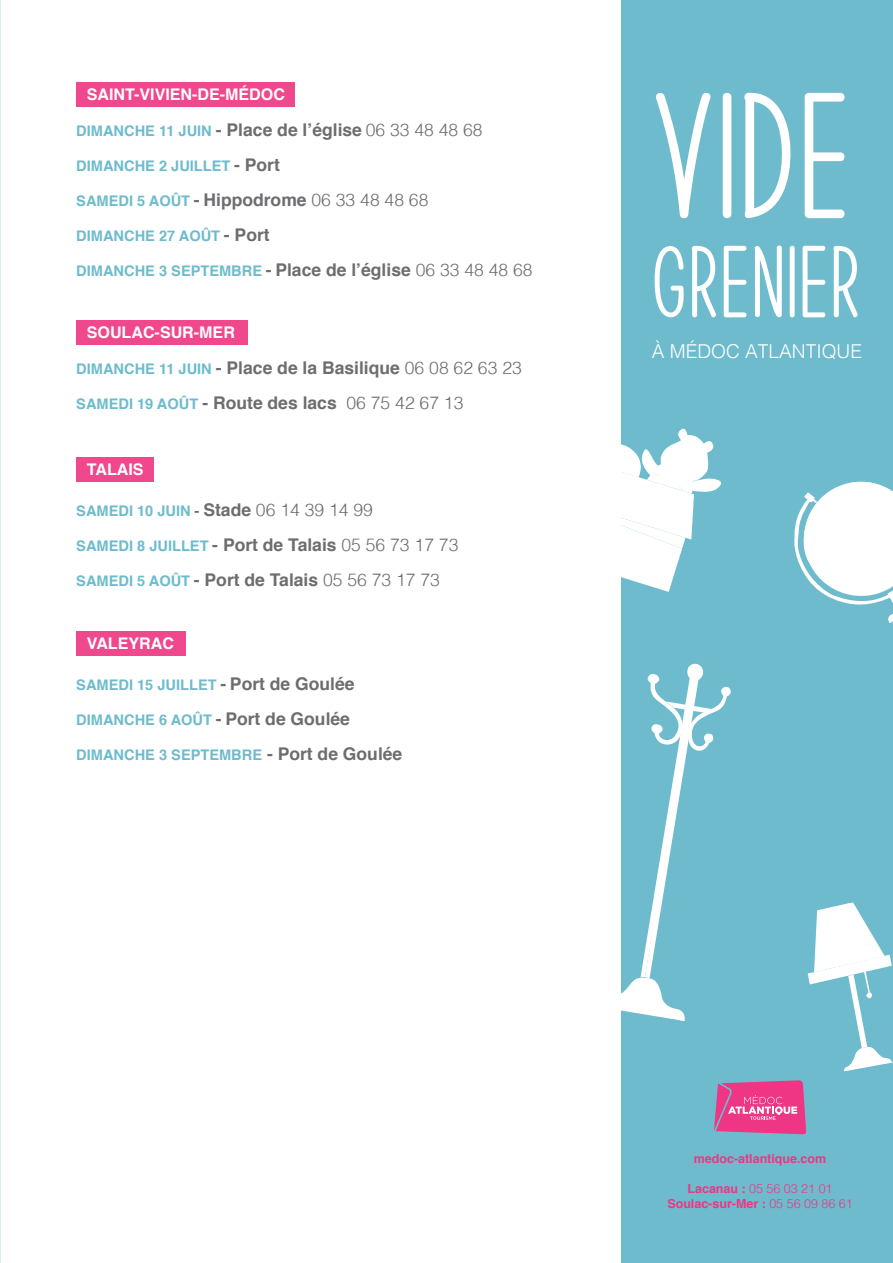
<style>
.page{position:relative;width:893px;height:1263px;background:#fff}
.page>*{position:absolute;margin:0;border:0;box-sizing:border-box;transform-origin:0 0}
.t1{font:178.5px "Good Mood";color:#fff}
.t2{font:102px "Good Mood";color:#fff}
.t3{font:300 19.05px "Helvetica";color:#fff}
.t4{font:700 17.55px/35.1px "Helvetica";color:#6c6d70}
.t5{font:700 16.05px "Helvetica";color:#fff}
.t6{font:700 14.55px "Helvetica";color:#6dbbcd}
.t7{font:700 12.45px/15px "Helvetica";color:#ee3684;text-align:center}
.s1{font-size:14.55px;color:#6dbbcd}
.s2{font-weight:300}
.s3{font-size:17.55px;color:#6c6d70}
.s4{font-weight:300;font-size:17.55px;color:#6c6d70}
.s5{color:#6c6d70}
</style>
<div class="page">
<svg style="left:0;top:473px;width:1px;height:150px"></svg>
<div style="left:76px;top:457px;width:78px;height:24px;background:#ef488c"></div>
<div style="left:76px;top:321px;width:172px;height:24px;background:#ef488c"></div>
<div style="left:76px;top:83px;width:219px;height:24px;background:#ef488c"></div>
<div style="left:76px;top:631px;width:110px;height:25px;background:#ef488c"></div>
<div style="left:622px;top:0;width:271px;height:1263px;background:#6dbbcd"></div>
<svg style="left:714px;top:1080px;width:92px;height:54px;background:#e05395"></svg>
<svg style="left:794px;top:481px;width:99px;height:142px"></svg>
<svg style="left:622px;top:663px;width:109px;height:358px"></svg>
<svg style="left:808px;top:902px;width:84px;height:169px"></svg>
<svg style="left:622px;top:428px;width:99px;height:164px"></svg>
<p class="t5" style="left:87px;top:82px;width:200px">SAINT-VIVIEN-DE-MÉDOC</p>
<p class="t4" style="left:76px;top:113px;width:408px"><span class="s1">DIMANCHE 11 JUIN</span> - Place de l’église <span class="s2">06 33 48 48 68</span></p>
<p class="t6" style="left:76px;top:154px;width:205px">DIMANCHE 2 JUILLET <span class="s3">- Port</span></p>
<p class="t6" style="left:76px;top:189px;width:354px">SAMEDI 5 AOÛT <span class="s3">- Hippodrome</span> <span class="s4">06 33 48 48 68</span></p>
<p class="t6" style="left:76px;top:224px;width:195px">DIMANCHE 27 AOÛT <span class="s3">- Port</span></p>
<p class="t6" style="left:76px;top:260px;width:458px">DIMANCHE 3 SEPTEMBRE <span class="s3">- Place de l’église</span> <span class="s4">06 33 48 48 68</span></p>
<p class="t5" style="left:87px;top:320px;width:150px">SOULAC-SUR-MER</p>
<p class="t4" style="left:76px;top:350px;width:447px"><span class="s1">DIMANCHE 11 JUIN</span> - Place de la Basilique <span class="s2">06 08 62 63 23<br></span><span class="s1">SAMEDI 19 AOÛT</span> - Route des lacs <span class="s2">06 75 42 67 13</span></p>
<p class="t5" style="left:87px;top:456px;width:58px">TALAIS</p>
<p class="t6" style="left:76px;top:499px;width:298px">SAMEDI 10 JUIN <span class="s5">-</span> <span class="s3">Stade</span> <span class="s4">06 14 39 14 99</span></p>
<p class="t6" style="left:76px;top:534px;width:384px">SAMEDI 8 JUILLET <span class="s3">- Port de Talais</span> <span class="s4">05 56 73 17 73</span></p>
<p class="t4" style="left:76px;top:563px;width:365px"><span class="s1">SAMEDI 5 AOÛT</span> - Port de Talais <span class="s2">05 56 73 17 73</span></p>
<p class="t5" style="left:87px;top:630px;width:89px">VALEYRAC</p>
<p class="t6" style="left:76px;top:673px;width:280px">SAMEDI 15 JUILLET <span class="s3">- Port de Goulée</span></p>
<p class="t6" style="left:76px;top:708px;width:275px">DIMANCHE 6 AOÛT <span class="s3">- Port de Goulée</span></p>
<p class="t6" style="left:76px;top:743px;width:328px">DIMANCHE 3 SEPTEMBRE <span class="s3">- Port de Goulée</span></p>
<h1 class="t1" style="left:651px;top:62px;width:203px">VIDE</h1>
<h2 class="t2" style="left:651px;top:228px;width:212px">GRENIER</h2>
<h3 class="t3" style="left:652px;top:335px;width:212px">À MÉDOC ATLANTIQUE</h3>
<p class="t7" style="left:694px;top:1151px;width:134px">medoc-atlantique.com</p>
<p class="t7" style="left:667px;top:1181px;width:187px">Lacanau : <span class="s2">05 56 03 21 01<br></span>Soulac-sur-Mer : <span class="s2">05 56 09 86 61</span></p>
</div>
